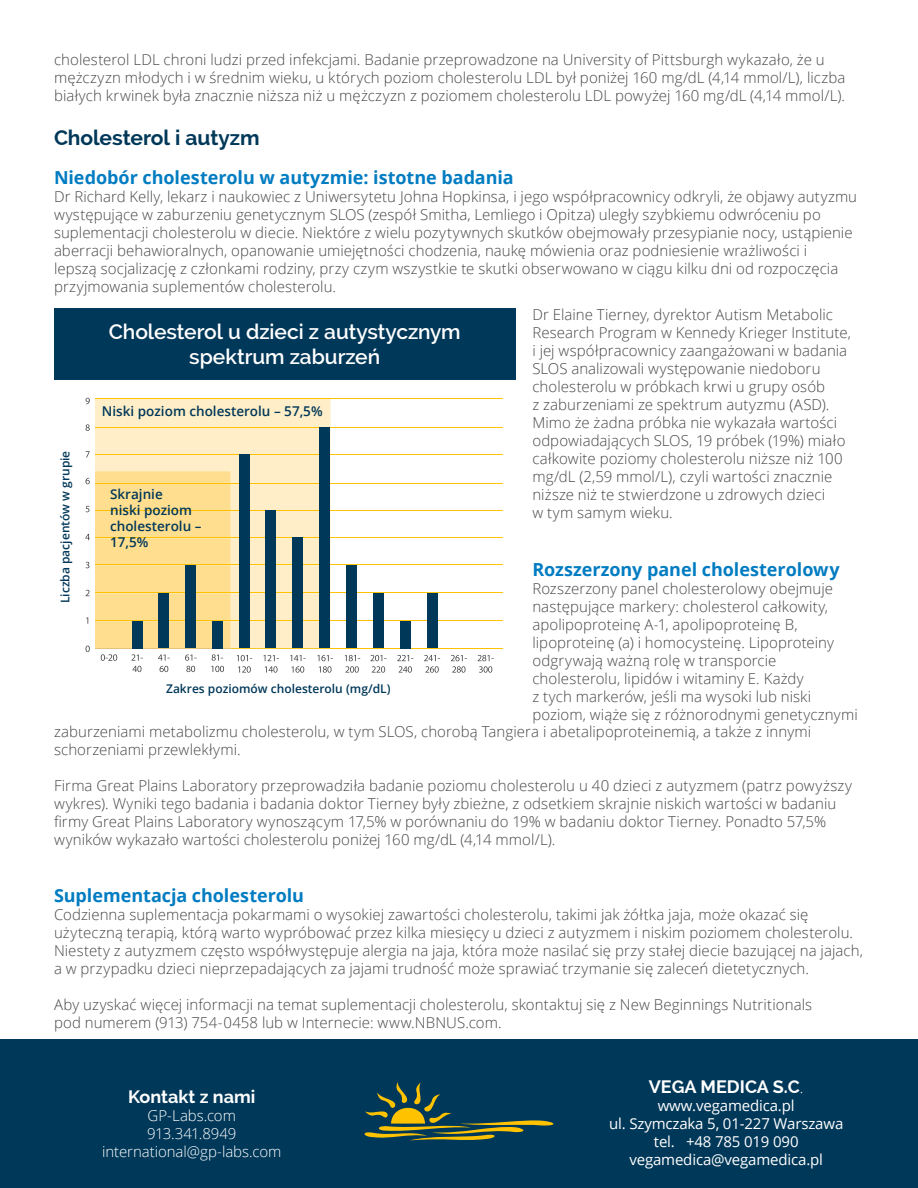
<style>
.page{position:relative;width:918px;height:1188px;background:#fff}
.page>*{position:absolute;margin:0;border:0;box-sizing:border-box;transform-origin:0 0}
.t1{font:600 21px/25.2px "Raleway";letter-spacing:-.005em;color:#fff;text-align:center}
.t2{font:700 21px "Raleway";letter-spacing:-.005em;color:#003859}
.t3{font:700 18px "Open Sans";letter-spacing:-.005em;color:#007cc2}
.t4{font:700 18px "Raleway";color:#fff}
.t5{font:300 15px/18px "Open Sans";letter-spacing:.005em;color:#464748}
.t6{font:15px "Open Sans";letter-spacing:-.01em;color:#fff}
.t7{font:300 15px "Open Sans";letter-spacing:-.005em;color:#fff}
.t8{font:600 13.5px/16.2px "Open Sans";color:#003859}
.t9{font:600 12px "Open Sans";color:#003859}
.s1{font-family:"Open Sans";font-weight:300;font-size:15px}
</style>
<div class="page">
<div style="left:0;top:1040px;width:918px;height:148px;background:#003859"></div>
<svg style="left:364px;top:1082px;width:190px;height:59px"></svg>
<hr style="left:95px;top:621px;width:408px;height:1px;background:#fec200">
<hr style="left:95px;top:648px;width:408px;height:1px;background:#fec200">
<hr style="left:95px;top:593px;width:408px;height:1px;background:#fec200">
<hr style="left:95px;top:565px;width:408px;height:1px;background:#fec200">
<hr style="left:95px;top:538px;width:408px;height:1px;background:#fec200">
<hr style="left:95px;top:510px;width:408px;height:1px;background:#fec200">
<hr style="left:95px;top:483px;width:408px;height:1px;background:#fec200">
<hr style="left:95px;top:454px;width:408px;height:1px;background:#fec200">
<hr style="left:95px;top:427px;width:408px;height:1px;background:#fec200">
<hr style="left:95px;top:399px;width:408px;height:1px;background:#fec200">
<div style="left:95px;top:398px;width:235px;height:250px;background:#ffeec7"></div>
<hr style="left:231px;top:621px;width:99px;height:1px;background:#fec200">
<hr style="left:231px;top:648px;width:99px;height:1px;background:#d9c9a3">
<hr style="left:231px;top:593px;width:99px;height:1px;background:#fec200">
<hr style="left:231px;top:565px;width:99px;height:1px;background:#fec200">
<hr style="left:231px;top:538px;width:99px;height:1px;background:#fec200">
<hr style="left:231px;top:510px;width:99px;height:1px;background:#fec200">
<hr style="left:231px;top:483px;width:99px;height:1px;background:#fec200">
<hr style="left:95px;top:454px;width:235px;height:1px;background:#fec200">
<hr style="left:95px;top:427px;width:235px;height:1px;background:#fec200">
<hr style="left:95px;top:399px;width:235px;height:1px;background:#fec200">
<div style="left:239px;top:454px;width:10px;height:194px;background:#003859"></div>
<div style="left:265px;top:510px;width:11px;height:138px;background:#003859"></div>
<div style="left:292px;top:538px;width:11px;height:110px;background:#003859"></div>
<div style="left:319px;top:428px;width:11px;height:220px;background:#003859"></div>
<div style="left:400px;top:621px;width:11px;height:27px;background:#003859"></div>
<div style="left:373px;top:593px;width:11px;height:55px;background:#003859"></div>
<div style="left:427px;top:593px;width:10px;height:55px;background:#003859"></div>
<div style="left:346px;top:565px;width:11px;height:83px;background:#003859"></div>
<svg style="left:86px;top:451px;width:4px;height:7px"></svg>
<svg style="left:86px;top:424px;width:4px;height:7px"></svg>
<svg style="left:86px;top:398px;width:4px;height:6px"></svg>
<svg style="left:85px;top:471px;width:146px;height:201px"></svg>
<svg style="left:237px;top:655px;width:15px;height:18px"></svg>
<svg style="left:263px;top:655px;width:16px;height:18px"></svg>
<svg style="left:290px;top:655px;width:16px;height:18px"></svg>
<svg style="left:317px;top:655px;width:16px;height:18px"></svg>
<svg style="left:345px;top:655px;width:15px;height:18px"></svg>
<svg style="left:370px;top:655px;width:17px;height:18px"></svg>
<svg style="left:397px;top:655px;width:16px;height:18px"></svg>
<svg style="left:424px;top:655px;width:16px;height:18px"></svg>
<svg style="left:451px;top:655px;width:16px;height:18px"></svg>
<svg style="left:478px;top:655px;width:16px;height:18px"></svg>
<div style="left:55px;top:308px;width:461px;height:72px;background:#003859"></div>
<p class="t5" style="left:54px;top:51px;width:793px">cholesterol LDL chroni ludzi przed infekcjami. Badanie przeprowadzone na University of Pittsburgh wykazało, że u mężczyzn młodych i w średnim wieku, u których poziom cholesterolu LDL był poniżej 160 mg/dL (4,14 mmol/L), liczba białych krwinek była znacznie niższa niż u mężczyzn z poziomem cholesterolu LDL powyżej 160 mg/dL (4,14 mmol/L).</p>
<p class="t2" style="left:54px;top:125px;width:207px">Cholesterol i autyzm</p>
<p class="t3" style="left:54px;top:165px;width:461px">Niedobór cholesterolu w autyzmie: istotne badania</p>
<p class="t5" style="left:54px;top:187px;width:805px">Dr Richard Kelly, lekarz i naukowiec z Uniwersytetu Johna Hopkinsa, i jego współpracownicy odkryli, że objawy autyzmu występujące w zaburzeniu genetycznym SLOS (zespół Smitha, Lemliego i Opitza) uległy szybkiemu odwróceniu po suplementacji cholesterolu w diecie. Niektóre z wielu pozytywnych skutków obejmowały przesypianie nocy, ustąpienie aberracji behawioralnych, opanowanie umiejętności chodzenia, naukę mówienia oraz podniesienie wrażliwości i<br>lepszą socjalizację z członkami rodziny, przy czym wszystkie te skutki obserwowano w ciągu kilku dni od rozpoczęcia przyjmowania suplementów cholesterolu.</p>
<p class="t5" style="left:532px;top:305px;width:320px">Dr Elaine Tierney, dyrektor Autism Metabolic Research Program w Kennedy Krieger Institute, i jej współpracownicy zaangażowani w badania SLOS analizowali występowanie niedoboru cholesterolu w próbkach krwi u grupy osób<br>z zaburzeniami ze spektrum autyzmu (ASD).<br>Mimo że żadna próbka nie wykazała wartości odpowiadających SLOS, 19 próbek (19%) miało całkowite poziomy cholesterolu niższe niż 100 mg/dL (2,59 mmol/L), czyli wartości znacznie niższe niż te stwierdzone u zdrowych dzieci<br>w tym samym wieku.</p>
<p class="t1" style="left:109px;top:319px;width:353px">Cholesterol u dzieci z autystycznym spektrum zaburzeń</p>
<p class="t8" style="left:102px;top:403px;width:222px">Niski poziom cholesterolu – 57,5%</p>
<p class="t9" style="left:57px;top:603px;width:154px;rotate:-90deg">Liczba pacjentów w grupie</p>
<p class="t8" style="left:110px;top:486px;width:93px">Skrajnie<br>niski poziom cholesterolu –<br>17,5%</p>
<p class="t3" style="left:532px;top:556px;width:309px">Rozszerzony panel cholesterolowy</p>
<p class="t5" style="left:532px;top:579px;width:302px">Rozszerzony panel cholesterolowy obejmuje</p>
<p class="t5" style="left:532px;top:597px;width:297px">następujące markery: cholesterol całkowity,</p>
<p class="t5" style="left:532px;top:615px;width:267px">apolipoproteinę A-1, apolipoproteinę B,</p>
<p class="t5" style="left:532px;top:633px;width:303px">lipoproteinę (a) i homocysteinę. Lipoproteiny</p>
<p class="t5" style="left:532px;top:651px;width:246px">odgrywają ważną rolę w transporcie</p>
<p class="t5" style="left:532px;top:669px;width:273px">cholesterolu, lipidów i witaminy E. Każdy</p>
<p class="t5" style="left:532px;top:687px;width:280px">z tych markerów, jeśli ma wysoki lub niski</p>
<p class="t5" style="left:532px;top:705px;width:327px">poziom, wiąże się z różnorodnymi genetycznymi</p>
<p class="t5" style="left:54px;top:722px;width:759px">zaburzeniami metabolizmu cholesterolu, w tym SLOS, chorobą Tangiera i abetalipoproteinemią, a także z innymi</p>
<p class="t5" style="left:54px;top:740px;width:188px">schorzeniami przewlekłymi.</p>
<p class="t5" style="left:54px;top:776px;width:800px">Firma Great Plains Laboratory przeprowadziła badanie poziomu cholesterolu u 40 dzieci z autyzmem (patrz powyższy wykres). Wyniki tego badania i badania doktor Tierney były zbieżne, z odsetkiem skrajnie niskich wartości w badaniu firmy Great Plains Laboratory wynoszącym 17,5% w porównaniu do 19% w badaniu doktor Tierney. Ponadto 57,5% wyników wykazało wartości cholesterolu poniżej 160 mg/dL (4,14 mmol/L).</p>
<p class="t9" style="left:166px;top:680px;width:226px">Zakres poziomów cholesterolu (mg/dL)</p>
<p class="t3" style="left:54px;top:883px;width:252px">Suplementacja cholesterolu</p>
<p class="t5" style="left:54px;top:905px;width:810px">Codzienna suplementacja pokarmami o wysokiej zawartości cholesterolu, takimi jak żółtka jaja, może okazać się użyteczną terapią, którą warto wypróbować przez kilka miesięcy u dzieci z autyzmem i niskim poziomem cholesterolu.<br>Niestety z autyzmem często współwystępuje alergia na jaja, która może nasilać się przy stałej diecie bazującej na jajach, a w przypadku dzieci nieprzepadających za jajami trudność może sprawiać trzymanie się zaleceń dietetycznych.</p>
<p class="t5" style="left:54px;top:995px;width:760px">Aby uzyskać więcej informacji na temat suplementacji cholesterolu, skontaktuj się z New Beginnings Nutritionals pod numerem (913) 754-0458 lub w Internecie: www.NBNUS.com.</p>
<p class="t4" style="left:128px;top:1086px;width:129px">Kontakt z nami</p>
<p class="t7" style="left:148px;top:1105px;width:90px">GP-Labs.com</p>
<p class="t7" style="left:147px;top:1123px;width:91px">913.341.8949</p>
<p class="t7" style="left:102px;top:1141px;width:181px">international@gp-labs.com</p>
<p class="t4" style="left:649px;top:1076px;width:156px">VEGA MEDICA S.C<span class="s1">.</span></p>
<p class="t6" style="left:658px;top:1095px;width:138px">www.vegamedica.pl</p>
<p class="t6" style="left:609px;top:1113px;width:236px">ul. Szymczaka 5, 01-227 Warszawa</p>
<p class="t6" style="left:654px;top:1131px;width:146px">tel. +48 785 019 090</p>
<p class="t6" style="left:629px;top:1149px;width:195px">vegamedica@vegamedica.pl</p>
</div>
